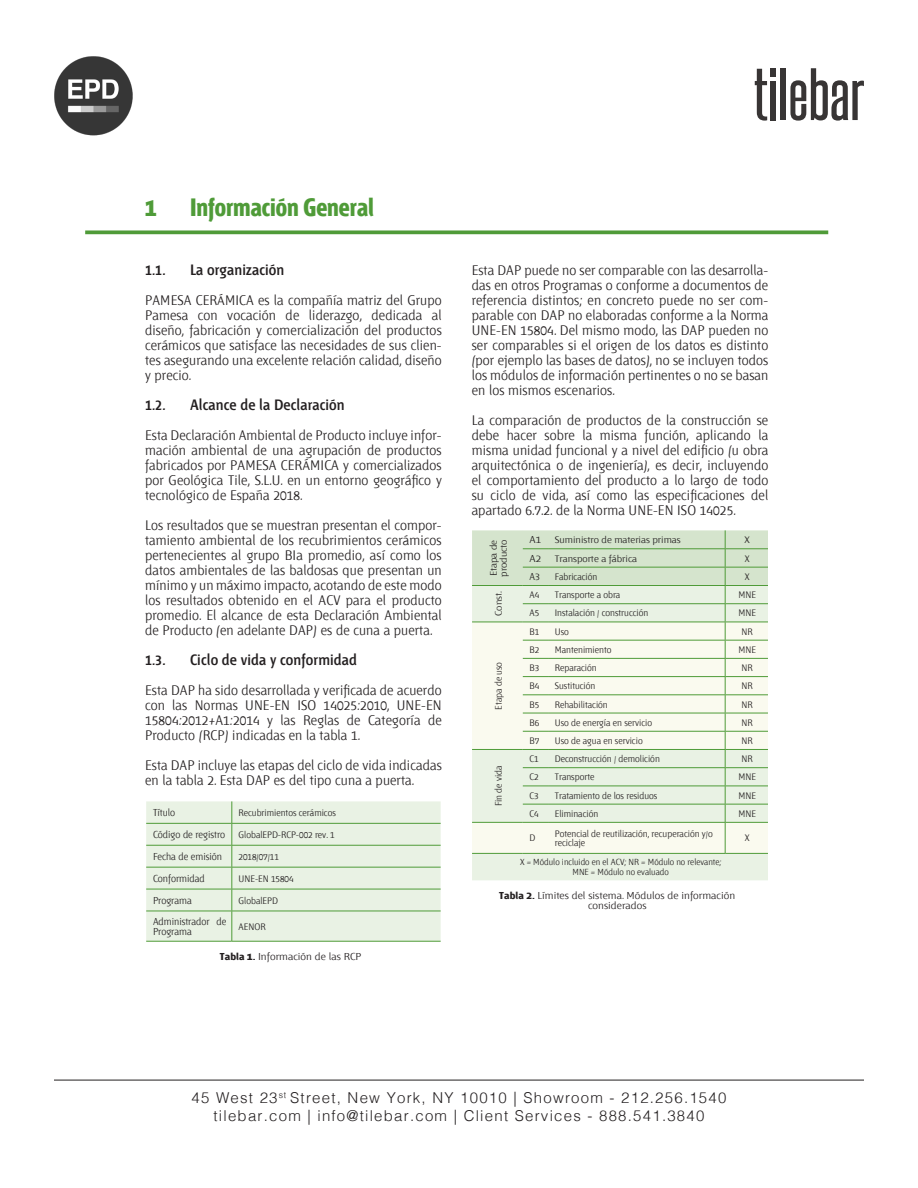
<style>
.page{position:relative;width:918px;height:1188px;background:#fff}
.page>*{position:absolute;margin:0;border:0;box-sizing:border-box;transform-origin:0 0}
.t1{font:24.9px "AENOR Fontana ND Titulares";color:#4f9b38}
.t2{font:300 15px/18px "Helvetica";letter-spacing:.08em;color:#231f20;text-align:center}
.t3{font:15px "AENOR Fontana ND Demibold";letter-spacing:.01em;color:#231f20}
.t4{font:13.8px/15px "AENOR Fontana ND";letter-spacing:.01em;color:#231f20;text-align:justify}
.t5{font:10.05px/10.1px "AENOR Fontana ND";color:#231f20;text-align:center;scale:1.11 1}
.t6{font:10.05px/10.1px "AENOR Fontana ND";color:#231f20}
.t7{font:9.3px/9.3px "AENOR Fontana ND";color:#231f20}
.t8{font:9.3px/10.1px "AENOR Fontana ND";color:#231f20;scale:1.11 1}
.t9{font:8.7px/10.1px "AENOR Fontana ND";color:#231f20;text-align:center}
.s1{font-weight:700}
</style>
<div class="page">
<hr style="left:54px;top:1080px;width:810px;height:1px;background:#231f20">
<div style="left:770px;top:68px;width:6px;height:8px;background:#383535"></div>
<svg style="left:755px;top:69px;width:12px;height:52px"></svg>
<div style="left:770px;top:81px;width:6px;height:39px;background:#383535"></div>
<div style="left:781px;top:68px;width:5px;height:52px;background:#383535"></div>
<svg style="left:790px;top:68px;width:74px;height:53px"></svg>
<img style="left:54px;top:56px;width:79px;height:80px">
<svg style="left:85px;top:230px;width:743px;height:4px;background:#64a64f"></svg>
<svg style="left:146px;top:801px;width:295px;height:140px;background:#e2eedc"></svg>
<hr style="left:146px;top:911px;width:86px;height:1px;background:#4f9b38">
<hr style="left:232px;top:911px;width:209px;height:1px;background:#4f9b38">
<hr style="left:232px;top:911px;width:1px;height:30px;background:#4f9b38">
<hr style="left:146px;top:941px;width:86px;height:1px;background:#4f9b38">
<hr style="left:232px;top:941px;width:209px;height:1px;background:#4f9b38">
<div style="left:472px;top:854px;width:296px;height:26px;background:#e9f2e4"></div>
<div style="left:472px;top:823px;width:296px;height:30px;background:#fafaef"></div>
<svg style="left:523px;top:853px;width:25px;height:1px"></svg>
<hr style="left:548px;top:853px;width:177px;height:1px;background:#4f9b38">
<hr style="left:725px;top:853px;width:43px;height:1px;background:#4f9b38">
<svg style="left:472px;top:530px;width:296px;height:293px"></svg>
<hr style="left:725px;top:823px;width:1px;height:30px;background:#4f9b38">
<hr style="left:472px;top:585px;width:51px;height:1px;background:#4f9b38">
<hr style="left:472px;top:622px;width:51px;height:1px;background:#4f9b38">
<hr style="left:472px;top:749px;width:51px;height:1px;background:#4f9b38">
<hr style="left:472px;top:822px;width:51px;height:1px;background:#4f9b38">
<hr style="left:472px;top:853px;width:51px;height:1px;background:#4f9b38">
<p class="t1" style="left:145px;top:195px;width:13px">1</p>
<p class="t1" style="left:190px;top:195px;width:185px">Información General</p>
<p class="t3" style="left:145px;top:263px;width:22px">1.1.</p>
<p class="t3" style="left:190px;top:263px;width:96px">La organización</p>
<p class="t4" style="left:145px;top:294px;width:298px">PAMESA CERÁMICA es la compañía matriz del Grupo Pamesa con vocación de liderazgo, dedicada al diseño, fabricación y comercialización del productos cerámicos que satisface las necesidades de sus clien&shy;tes asegurando una excelente relación calidad, diseño y precio.</p>
<p class="t3" style="left:145px;top:398px;width:22px">1.2.</p>
<p class="t3" style="left:190px;top:398px;width:156px">Alcance de la Declaración</p>
<p class="t4" style="left:145px;top:429px;width:298px">Esta Declaración Ambiental de Producto incluye infor&shy;mación ambiental de una agrupación de productos fabricados por PAMESA CERÁMICA y comercializados por Geológica Tile, S.L.U. en un entorno geográfico y tecnológico de España 2018.</p>
<p class="t4" style="left:145px;top:519px;width:298px">Los resultados que se muestran presentan el compor&shy;tamiento ambiental de los recubrimientos cerámicos pertenecientes al grupo BIa promedio, así como los datos ambientales de las baldosas que presentan un mínimo y un máximo impacto, acotando de este modo los resultados obtenido en el ACV para el producto promedio. El alcance de esta Declaración Ambiental de Producto (en adelante DAP) es de cuna a puerta.</p>
<p class="t3" style="left:145px;top:653px;width:22px">1.3.</p>
<p class="t3" style="left:190px;top:653px;width:168px">Ciclo de vida y conformidad</p>
<p class="t4" style="left:145px;top:683px;width:298px">Esta DAP ha sido desarrollada y verificada de acuerdo con las Normas UNE-EN ISO 14025:2010, UNE-EN 15804:2012+A1:2014 y las Reglas de Categoría de Producto (RCP) indicadas en la tabla 1.</p>
<p class="t4" style="left:145px;top:758px;width:298px">Esta DAP incluye las etapas del ciclo de vida indicadas en la tabla 2. Esta DAP es del tipo cuna a puerta.</p>
<p class="t6" style="left:153px;top:808px;width:24px">Título</p>
<p class="t7" style="left:239px;top:809px;width:99px">Recubrimientos cerámicos</p>
<p class="t6" style="left:153px;top:830px;width:74px">Código de registro</p>
<p class="t7" style="left:239px;top:831px;width:98px">GlobalEPD-RCP-002 rev. 1</p>
<p class="t6" style="left:153px;top:852px;width:71px">Fecha de emisión</p>
<p class="t7" style="left:239px;top:852px;width:42px">2018/07/11</p>
<p class="t6" style="left:153px;top:874px;width:53px">Conformidad</p>
<p class="t7" style="left:239px;top:874px;width:56px">UNE-EN 15804</p>
<p class="t6" style="left:153px;top:896px;width:40px">Programa</p>
<p class="t7" style="left:239px;top:896px;width:41px">GlobalEPD</p>
<p class="t6" style="left:153px;top:917px;width:75px">Administrador de<br>Programa</p>
<p class="t7" style="left:239px;top:922px;width:28px">AENOR</p>
<p class="t5" style="left:220px;top:952px;width:129px"><span class="s1">Tabla 1.</span> Información de las RCP</p>
<p class="t4" style="left:472px;top:264px;width:298px">Esta DAP puede no ser comparable con las desarrolla&shy;das en otros Programas o conforme a documentos de referencia distintos; en concreto puede no ser com&shy;parable con DAP no elaboradas conforme a la Norma UNE-EN 15804. Del mismo modo, las DAP pueden no ser comparables si el origen de los datos es distinto (por ejemplo las bases de datos), no se incluyen todos los módulos de información pertinentes o no se basan en los mismos escenarios.</p>
<p class="t4" style="left:472px;top:414px;width:298px">La comparación de productos de la construcción se debe hacer sobre la misma función, aplicando la misma unidad funcional y a nivel del edificio (u obra arquitectónica o de ingeniería), es decir, incluyendo el comportamiento del producto a lo largo de todo su ciclo de vida, así como las especificaciones del apartado 6.7.2. de la Norma UNE-EN ISO 14025.</p>
<p class="t8" style="left:489px;top:577px;width:35px;rotate:-90deg">Etapa de producto</p>
<p class="t5" style="left:530px;top:536px;width:12px">A1</p>
<p class="t8" style="left:555px;top:536px;width:115px">Suministro de materias primas</p>
<p class="t8" style="left:745px;top:536px;width:6px">X</p>
<p class="t5" style="left:530px;top:554px;width:12px">A2</p>
<p class="t8" style="left:555px;top:554px;width:76px">Transporte a fábrica</p>
<p class="t7" style="left:745px;top:554px;width:6px">X</p>
<p class="t6" style="left:530px;top:572px;width:12px">A3</p>
<p class="t7" style="left:555px;top:573px;width:44px">Fabricación</p>
<p class="t7" style="left:745px;top:573px;width:6px">X</p>
<p class="t8" style="left:494px;top:616px;width:23px;rotate:-90deg">Const.</p>
<p class="t7" style="left:530px;top:591px;width:11px">A4</p>
<p class="t7" style="left:555px;top:591px;width:67px">Transporte a obra</p>
<p class="t7" style="left:739px;top:591px;width:19px">MNE</p>
<p class="t7" style="left:530px;top:609px;width:11px">A5</p>
<p class="t7" style="left:555px;top:609px;width:95px">Instalación / construcción</p>
<p class="t7" style="left:739px;top:609px;width:19px">MNE</p>
<p class="t7" style="left:494px;top:710px;width:49px;rotate:-90deg">Etapa de uso</p>
<p class="t7" style="left:530px;top:627px;width:11px">B1</p>
<p class="t7" style="left:555px;top:627px;width:16px">Uso</p>
<p class="t7" style="left:742px;top:627px;width:13px">NR</p>
<p class="t7" style="left:530px;top:646px;width:11px">B2</p>
<p class="t7" style="left:555px;top:646px;width:58px">Mantenimiento</p>
<p class="t7" style="left:739px;top:646px;width:19px">MNE</p>
<p class="t7" style="left:530px;top:664px;width:11px">B3</p>
<p class="t7" style="left:555px;top:664px;width:43px">Reparación</p>
<p class="t7" style="left:742px;top:664px;width:13px">NR</p>
<p class="t7" style="left:530px;top:682px;width:11px">B4</p>
<p class="t7" style="left:555px;top:682px;width:42px">Sustitución</p>
<p class="t7" style="left:742px;top:682px;width:13px">NR</p>
<p class="t7" style="left:530px;top:700px;width:11px">B5</p>
<p class="t7" style="left:555px;top:700px;width:54px">Rehabilitación</p>
<p class="t7" style="left:742px;top:700px;width:13px">NR</p>
<p class="t7" style="left:530px;top:718px;width:11px">B6</p>
<p class="t7" style="left:555px;top:718px;width:99px">Uso de energía en servicio</p>
<p class="t7" style="left:742px;top:718px;width:13px">NR</p>
<p class="t7" style="left:530px;top:737px;width:11px">B7</p>
<p class="t7" style="left:555px;top:737px;width:89px">Uso de agua en servicio</p>
<p class="t7" style="left:742px;top:737px;width:13px">NR</p>
<p class="t7" style="left:530px;top:755px;width:11px">C1</p>
<p class="t7" style="left:555px;top:755px;width:107px">Deconstrucción / demolición</p>
<p class="t7" style="left:742px;top:755px;width:13px">NR</p>
<p class="t7" style="left:530px;top:773px;width:11px">C2</p>
<p class="t7" style="left:555px;top:773px;width:41px">Transporte</p>
<p class="t7" style="left:739px;top:773px;width:19px">MNE</p>
<p class="t7" style="left:530px;top:791px;width:11px">C3</p>
<p class="t7" style="left:555px;top:791px;width:104px">Tratamiento de los residuos</p>
<p class="t7" style="left:739px;top:791px;width:19px">MNE</p>
<p class="t7" style="left:530px;top:810px;width:11px">C4</p>
<p class="t7" style="left:555px;top:810px;width:45px">Eliminación</p>
<p class="t7" style="left:739px;top:810px;width:19px">MNE</p>
<p class="t7" style="left:530px;top:834px;width:7px">D</p>
<p class="t7" style="left:555px;top:829px;width:159px">Potencial de reutilización, recuperación y/o reciclaje</p>
<p class="t7" style="left:745px;top:834px;width:6px">X</p>
<p class="t9" style="left:520px;top:858px;width:203px">X = Módulo incluido en el ACV; NR = Módulo no relevante;<br>MNE = Módulo no evaluado</p>
<p class="t5" style="left:499px;top:891px;width:214px"><span class="s1">Tabla 2.</span> Límites del sistema. Módulos de información considerados</p>
<p class="t7" style="left:494px;top:806px;width:43px;rotate:-90deg">Fin de vida</p>
<p class="t2" style="left:192px;top:1087px;width:536px">45 West 23<sup>st</sup> Street, New York, NY 10010 | Showroom - 212.256.1540 tilebar.com | info@tilebar.com | Client Services - 888.541.3840</p>
</div>
